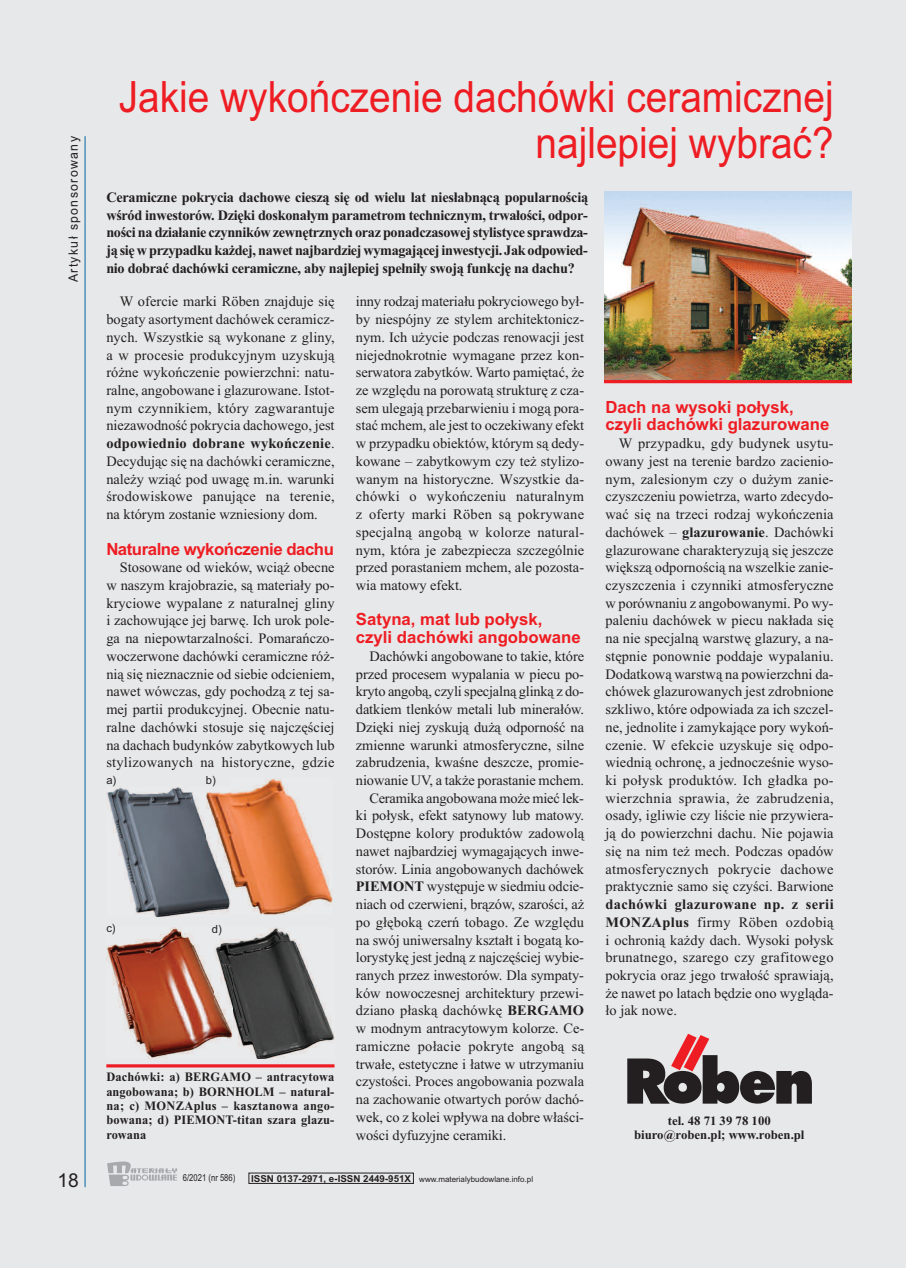
<style>
.page{position:relative;width:906px;height:1268px;background:#fff}
.page>*{position:absolute;margin:0;border:0;box-sizing:border-box;transform-origin:0 0}
.t1{font:43.2px/46.2px "Arial";color:#ee1d23;text-align:right;scale:.9 1}
.t2{font:19.2px "Arial";color:#231f20}
.t3{font:700 16.8px/17.7px "Arial";color:#ee1d23}
.t4{font:700 16.8px "Arial";letter-spacing:-.03em;color:#ee1d23}
.t5{font:14.4px/17.7px "Times New Roman";letter-spacing:-.005em;color:#231f20;text-align:justify}
.t6{font:700 14.4px/17.7px "Times New Roman";letter-spacing:-.02em;color:#231f20;text-align:justify}
.t7{font:14.4px "Times New Roman";letter-spacing:.015em;color:#231f20}
.t8{font:700 12.75px/14.4px "Times New Roman";letter-spacing:.01em;color:#231f20;text-align:justify}
.t9{font:12.75px "Arial";letter-spacing:.11em;color:#231f20;scale:.96 1}
.t10{font:11.25px "Arial";color:#231f20}
.t11{font:9.6px "Arial";color:#231f20;scale:.8 1}
.t12{font:7.95px "Arial";color:#231f20}
.s1{font-weight:700}
.s2{font-weight:700;font-size:9.6px}
</style>
<div class="page">
<div style="left:0;top:0;width:906px;height:1267px;background:#e7e8e9"></div>
<hr style="left:85px;top:136px;width:1px;height:1050px;background:#00679d">
<svg style="left:107px;top:1161px;width:70px;height:24px"></svg>
<svg style="left:627px;top:1033px;width:185px;height:70px"></svg>
<img style="left:106px;top:787px;width:100px;height:129px">
<img style="left:206px;top:778px;width:126px;height:136px">
<img style="left:107px;top:927px;width:227px;height:132px">
<img style="left:604px;top:192px;width:247px;height:188px">
<hr style="left:106px;top:1064px;width:228px;height:3px;background:#ee1d23">
<hr style="left:604px;top:380px;width:248px;height:3px;background:#ee1d23">
<p class="t9" style="left:66px;top:282px;width:154px;rotate:-90deg">Artykuł sponsorowany</p>
<h1 class="t1" style="left:119px;top:74px;width:796px">Jakie wykończenie dachówki ceramicznej najlepiej wybrać?</h1>
<p class="t6" style="left:106px;top:188px;width:483px">Ceramiczne pokrycia dachowe cieszą się od wielu lat niesłabnącą popularnością wśród inwestorów. Dzięki doskonałym parametrom technicznym, trwałości, odpor&shy;ności na działanie czynników zewnętrznych oraz ponadczasowej stylistyce sprawdza&shy;ją się w przypadku każdej, nawet najbardziej wymagającej inwestycji. Jak odpowied&shy;nio dobrać dachówki ceramiczne, aby najlepiej spełniły swoją funkcję na dachu?</p>
<p class="t5" style="left:106px;top:292px;width:230px;text-indent:14px">W ofercie marki Röben znajduje się bogaty asortyment dachówek ceramicz&shy;nych. Wszystkie są wykonane z gliny, a w procesie produkcyjnym uzyskują różne wykończenie powierzchni: natu&shy;ralne, angobowane i glazurowane. Istot&shy;nym czynnikiem, który zagwarantuje niezawodność pokrycia dachowego, jest <span class="s1">odpowiednio dobrane wykończenie</span>.<br>Decydując się na dachówki ceramiczne, należy wziąć pod uwagę m.in. warunki środowiskowe panujące na terenie, na którym zostanie wzniesiony dom.</p>
<p class="t4" style="left:106px;top:538px;width:229px">Naturalne wykończenie dachu</p>
<p class="t5" style="left:106px;top:558px;width:230px;text-indent:14px">Stosowane od wieków, wciąż obecne w naszym krajobrazie, są materiały po&shy;kryciowe wypalane z naturalnej gliny i zachowujące jej barwę. Ich urok pole&shy;ga na niepowtarzalności. Pomarańczo&shy;woczerwone dachówki ceramiczne róż&shy;nią się nieznacznie od siebie odcieniem, nawet wówczas, gdy pochodzą z tej sa&shy;mej partii produkcyjnej. Obecnie natu&shy;ralne dachówki stosuje się najczęściej na dachach budynków zabytkowych lub stylizowanych na historyczne, gdzie</p>
<p class="t10" style="left:106px;top:773px;width:11px">a)</p>
<p class="t10" style="left:206px;top:773px;width:11px">b)</p>
<p class="t10" style="left:106px;top:921px;width:11px">c)</p>
<p class="t10" style="left:212px;top:922px;width:11px">d)</p>
<p class="t8" style="left:106px;top:1069px;width:230px">Dachówki: a) BERGAMO – antracytowa angobowana; b) BORNHOLM – natural&shy;na; c) MONZAplus – kasztanowa ango&shy;bowana; d) PIEMONT-titan szara glazu&shy;rowana</p>
<p class="t5" style="left:356px;top:292px;width:230px">inny rodzaj materiału pokryciowego był&shy;by niespójny ze stylem architektonicz&shy;nym. Ich użycie podczas renowacji jest niejednokrotnie wymagane przez kon&shy;serwatora zabytków. Warto pamiętać, że ze względu na porowatą strukturę z cza&shy;sem ulegają przebarwieniu i mogą pora&shy;stać mchem, ale jest to oczekiwany efekt w przypadku obiektów, którym są dedy&shy;kowane – zabytkowym czy też stylizo&shy;wanym na historyczne. Wszystkie da&shy;chówki o wykończeniu naturalnym z oferty marki Röben są pokrywane specjalną angobą w kolorze natural&shy;nym, która je zabezpiecza szczególnie przed porastaniem mchem, ale pozosta&shy;wia matowy efekt.</p>
<p class="t3" style="left:356px;top:610px;width:226px">Satyna, mat lub połysk, czyli dachówki angobowane</p>
<p class="t5" style="left:369px;top:647px;width:216px">Dachówki angobowane to takie, które</p>
<p class="t5" style="left:356px;top:664px;width:230px">przed procesem wypalania w piecu po-</p>
<p class="t5" style="left:356px;top:682px;width:230px">kryto angobą, czyli specjalną glinką z do-</p>
<p class="t5" style="left:356px;top:700px;width:230px">datkiem tlenków metali lub minerałów.</p>
<p class="t5" style="left:356px;top:717px;width:230px">Dzięki niej zyskują dużą odporność na</p>
<p class="t5" style="left:356px;top:735px;width:230px">zmienne warunki atmosferyczne, silne</p>
<p class="t5" style="left:356px;top:753px;width:230px">zabrudzenia, kwaśne deszcze, promie-</p>
<p class="t5" style="left:356px;top:771px;width:230px">niowanie UV, a także porastanie mchem.</p>
<p class="t5" style="left:369px;top:788px;width:216px">Ceramika angobowana może mieć lek-</p>
<p class="t5" style="left:356px;top:806px;width:230px">ki połysk, efekt satynowy lub matowy.</p>
<p class="t5" style="left:356px;top:824px;width:230px">Dostępne kolory produktów zadowolą</p>
<p class="t5" style="left:356px;top:841px;width:230px">nawet najbardziej wymagających inwe-</p>
<p class="t5" style="left:356px;top:859px;width:230px">storów. Linia angobowanych dachówek</p>
<p class="t5" style="left:356px;top:877px;width:230px"><span class="s1">PIEMONT</span> występuje w siedmiu odcie-</p>
<p class="t5" style="left:356px;top:895px;width:230px">niach od czerwieni, brązów, szarości, aż</p>
<p class="t5" style="left:356px;top:912px;width:230px">po głęboką czerń tobago. Ze względu</p>
<p class="t5" style="left:356px;top:930px;width:230px">na swój uniwersalny kształt i bogatą ko-</p>
<p class="t5" style="left:356px;top:948px;width:230px">lorystykę jest jedną z najczęściej wybie-</p>
<p class="t5" style="left:356px;top:965px;width:230px">ranych przez inwestorów. Dla sympaty-</p>
<p class="t5" style="left:356px;top:983px;width:230px">ków nowoczesnej architektury przewi-</p>
<p class="t5" style="left:356px;top:1001px;width:230px">dziano płaską dachówkę <span class="s1">BERGAMO</span></p>
<p class="t5" style="left:356px;top:1019px;width:230px">w modnym antracytowym kolorze. Ce-</p>
<p class="t7" style="left:356px;top:1037px;width:230px">ramiczne połacie pokryte angobą są</p>
<p class="t5" style="left:356px;top:1054px;width:230px">trwałe, estetyczne i łatwe w utrzymaniu</p>
<p class="t5" style="left:356px;top:1072px;width:230px">czystości. Proces angobowania pozwala</p>
<p class="t5" style="left:356px;top:1089px;width:230px">na zachowanie otwartych porów dachó-</p>
<p class="t5" style="left:356px;top:1107px;width:230px">wek, co z kolei wpływa na dobre właści-</p>
<p class="t5" style="left:356px;top:1125px;width:152px">wości dyfuzyjne ceramiki.</p>
<p class="t3" style="left:605px;top:398px;width:225px">Dach na wysoki połysk, czyli dachówki glazurowane</p>
<p class="t5" style="left:605px;top:434px;width:230px;text-indent:14px">W przypadku, gdy budynek usytu&shy;owany jest na terenie bardzo zacienio&shy;nym, zalesionym czy o dużym zanie&shy;czyszczeniu powietrza, warto zdecydo&shy;wać się na trzeci rodzaj wykończenia dachówek – <span class="s1">glazurowanie</span>. Dachówki glazurowane charakteryzują się jeszcze większą odpornością na wszelkie zanie&shy;czyszczenia i czynniki atmosferyczne w porównaniu z angobowanymi. Po wy&shy;paleniu dachówek w piecu nakłada się na nie specjalną warstwę glazury, a na&shy;stępnie ponownie poddaje wypalaniu.<br>Dodatkową warstwą na powierzchni da&shy;chówek glazurowanych jest zdrobnione szkliwo, które odpowiada za ich szczel&shy;ne, jednolite i zamykające pory wykoń&shy;czenie. W efekcie uzyskuje się odpo&shy;wiednią ochronę, a jednocześnie wyso&shy;ki połysk produktów. Ich gładka po&shy;wierzchnia sprawia, że zabrudzenia, osady, igliwie czy liście nie przywiera&shy;ją do powierzchni dachu. Nie pojawia się na nim też mech. Podczas opadów atmosferycznych pokrycie dachowe praktycznie samo się czyści. Barwione</p>
<p class="t5" style="left:605px;top:895px;width:230px"><span class="s1">dachówki glazurowane np. z serii MONZAplus</span> firmy Röben ozdobią i ochronią każdy dach. Wysoki połysk brunatnego, szarego czy grafitowego pokrycia oraz jego trwałość sprawiają, że nawet po latach będzie ono wygląda&shy;ło jak nowe.</p>
<p class="t8" style="left:634px;top:1112px;width:172px;text-align:center">tel. 48 71 39 78 100 biuro@roben.pl; www.roben.pl</p>
<h2 class="t2" style="left:57px;top:1168px;width:23px">18</h2>
<p class="t11" style="left:183px;top:1171px;width:67px">6/2021 (nr 586)</p>
<p class="t12" style="left:251px;top:1174px;width:283px"><span class="s2">ISSN 0137-2971, e-ISSN 2449-951X</span> www.materialybudowlane.info.pl</p>
</div>
